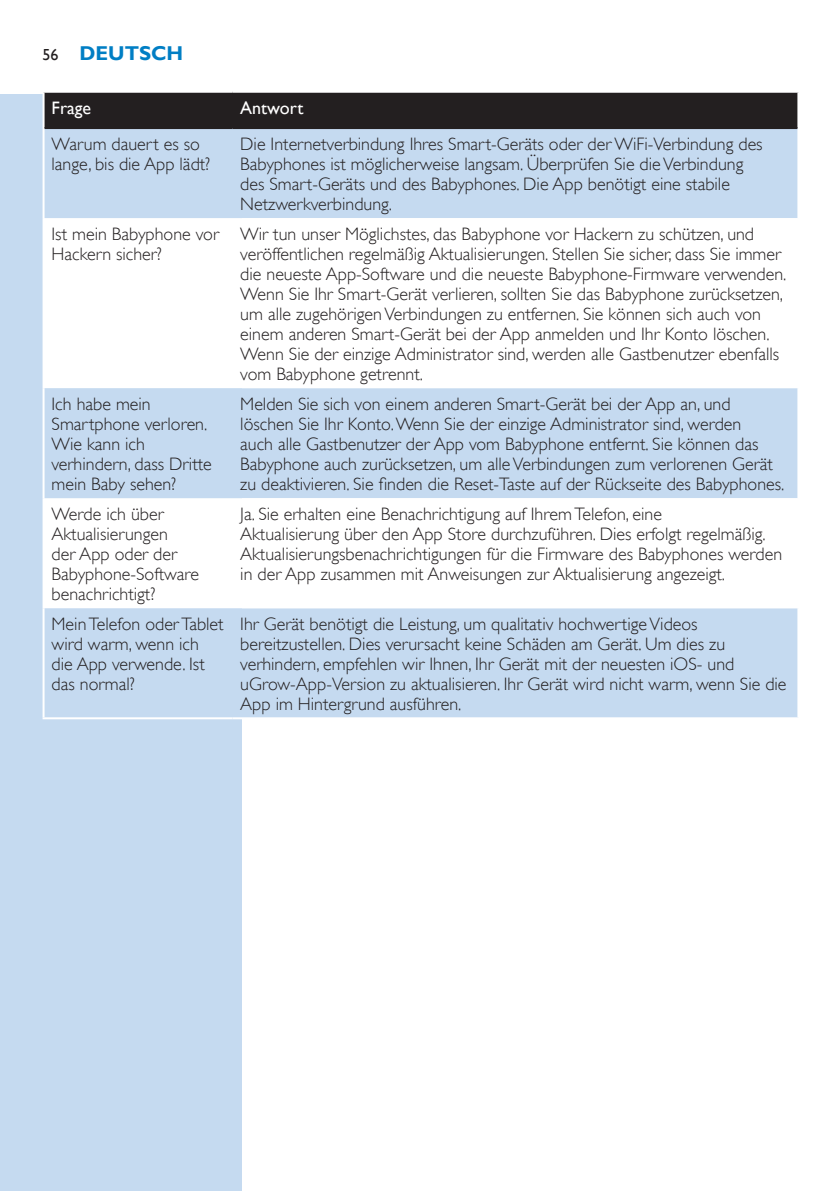
<style>
.page{position:relative;width:840px;height:1191px;background:#fff}
.page>*{position:absolute;margin:0;border:0;box-sizing:border-box;transform-origin:0 0}
.t1{font:700 20px "Gill Sans Alt One WGL";color:#007ec4}
.t2{font:18px/20px "Gill Sans Alt One WGL Light";color:#231f20}
.t3{font:18px "Gill Sans Alt One WGL";color:#fff}
.s1{font-weight:400;font-size:16px;color:#231f20}
</style>
<div class="page">
<div style="left:0;top:95px;width:241px;height:1096px;background:#c5daf0"></div>
<div style="left:45px;top:93px;width:752px;height:34px;background:#231f20"></div>
<div style="left:45px;top:129px;width:752px;height:588px;background:#c5daf0"></div>
<svg style="left:45px;top:218px;width:752px;height:390px"></svg>
<hr style="left:43px;top:93px;width:2px;height:35px;background:#fff">
<hr style="left:43px;top:128px;width:2px;height:90px;background:#fff">
<hr style="left:43px;top:218px;width:2px;height:170px;background:#fff">
<hr style="left:43px;top:388px;width:2px;height:110px;background:#fff">
<hr style="left:43px;top:498px;width:2px;height:110px;background:#fff">
<hr style="left:43px;top:608px;width:2px;height:109px;background:#fff">
<hr style="left:43px;top:717px;width:189px;height:2px;background:#fff">
<hr style="left:232px;top:717px;width:567px;height:2px;background:#fff">
<hr style="left:45px;top:127px;width:187px;height:2px;background:#231f20">
<hr style="left:232px;top:127px;width:565px;height:2px;background:#231f20">
<p class="t1" style="left:43px;top:40px;width:142px"><span class="s1">56</span> DEUTSCH</p>
<p class="t3" style="left:52px;top:96px;width:41px">Frage</p>
<p class="t3" style="left:240px;top:96px;width:64px">Antwort</p>
<p class="t2" style="left:52px;top:134px;width:160px">Warum dauert es so lange, bis die App lädt?</p>
<p class="t2" style="left:240px;top:134px;width:523px">Die Internetverbindung Ihres Smart-Geräts oder der WiFi-Verbindung des Babyphones ist möglicherweise langsam. Überprüfen Sie die Verbindung des Smart-Geräts und des Babyphones. Die App benötigt eine stabile Netzwerkverbindung.</p>
<p class="t2" style="left:52px;top:224px;width:169px">Ist mein Babyphone vor<br>Hackern sicher?</p>
<p class="t2" style="left:240px;top:224px;width:547px">Wir tun unser Möglichstes, das Babyphone vor Hackern zu schützen, und veröffentlichen regelmäßig Aktualisierungen. Stellen Sie sicher, dass Sie immer die neueste App-Software und die neueste Babyphone-Firmware verwenden.<br>Wenn Sie Ihr Smart-Gerät verlieren, sollten Sie das Babyphone zurücksetzen, um alle zugehörigen Verbindungen zu entfernen. Sie können sich auch von einem anderen Smart-Gerät bei der App anmelden und Ihr Konto löschen.<br>Wenn Sie der einzige Administrator sind, werden alle Gastbenutzer ebenfalls vom Babyphone getrennt.</p>
<p class="t2" style="left:52px;top:394px;width:162px">Ich habe mein<br>Smartphone verloren.<br>Wie kann ich verhindern, dass Dritte mein Baby sehen?</p>
<p class="t2" style="left:240px;top:394px;width:545px">Melden Sie sich von einem anderen Smart-Gerät bei der App an, und löschen Sie Ihr Konto. Wenn Sie der einzige Administrator sind, werden<br>auch alle Gastbenutzer der App vom Babyphone entfernt. Sie können das Babyphone auch zurücksetzen, um alle Verbindungen zum verlorenen Gerät zu deaktivieren. Sie finden die Reset-Taste auf der Rückseite des Babyphones.</p>
<p class="t2" style="left:52px;top:504px;width:149px">Werde ich über<br>Aktualisierungen<br>der App oder der<br>Babyphone-Software benachrichtigt?</p>
<p class="t2" style="left:240px;top:504px;width:543px">Ja. Sie erhalten eine Benachrichtigung auf Ihrem Telefon, eine<br>Aktualisierung über den App Store durchzuführen. Dies erfolgt regelmäßig.<br>Aktualisierungsbenachrichtigungen für die Firmware des Babyphones werden in der App zusammen mit Anweisungen zur Aktualisierung angezeigt.</p>
<p class="t2" style="left:52px;top:614px;width:173px">Mein Telefon oder Tablet wird warm, wenn ich die App verwende. Ist das normal?</p>
<p class="t2" style="left:240px;top:614px;width:547px">Ihr Gerät benötigt die Leistung, um qualitativ hochwertige Videos bereitzustellen. Dies verursacht keine Schäden am Gerät. Um dies zu verhindern, empfehlen wir Ihnen, Ihr Gerät mit der neuesten iOS- und uGrow-App-Version zu aktualisieren. Ihr Gerät wird nicht warm, wenn Sie die App im Hintergrund ausführen.</p>
</div>
